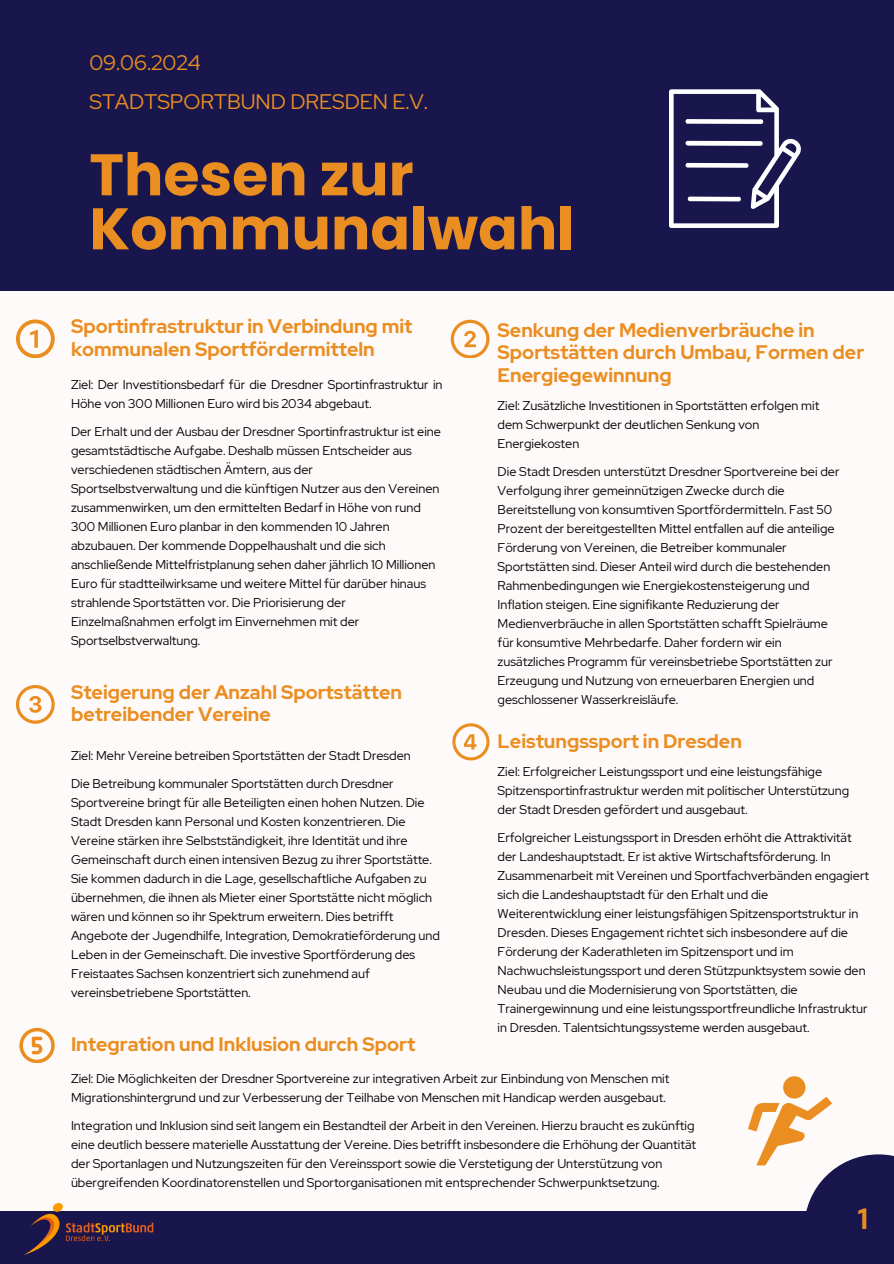
<style>
.page{position:relative;width:894px;height:1264px;background:#fff}
.page>*{position:absolute;margin:0;border:0;box-sizing:border-box;transform-origin:0 0}
.t1{font:700 58.5px/54px "Poppins";color:#ea8e21}
.t2{font:700 29.25px "Red Hat Display";color:#ea8e21}
.t3{font:21px "Red Hat Display";color:#ea8e21}
.t4{font:700 19.5px/22.5px "Red Hat Display";color:#ea8e21}
.t5{font:12.75px/19px "Red Hat Display";color:#000}
</style>
<div class="page">
<div style="left:0;top:0;width:893px;height:1263px;background:#fffafa"></div>
<div style="left:0;top:1211px;width:893px;height:52px;background:#19164d"></div>
<div style="left:0;top:0;width:893px;height:291px;background:#19164d"></div>
<div style="left:804px;top:1154px;width:89px;height:109px;background:#19164d"></div>
<svg style="left:669px;top:89px;width:131px;height:139px"></svg>
<svg style="left:16px;top:319px;width:38px;height:39px"></svg>
<svg style="left:450px;top:320px;width:39px;height:38px"></svg>
<svg style="left:16px;top:685px;width:38px;height:38px"></svg>
<svg style="left:452px;top:723px;width:37px;height:37px"></svg>
<svg style="left:748px;top:1076px;width:83px;height:89px"></svg>
<svg style="left:19px;top:1027px;width:35px;height:35px"></svg>
<img style="left:24px;top:1202px;width:130px;height:53px">
<h3 class="t3" style="left:89px;top:48px;width:113px">09.06.2024</h3>
<h2 class="t3" style="left:89px;top:87px;width:340px">STADTSPORTBUND DRESDEN E.V.</h2>
<h1 class="t1" style="left:89px;top:148px;width:486px">Thesen zur<br>Kommunalwahl</h1>
<p class="t4" style="left:71px;top:315px;width:343px">Sportinfrastruktur in Verbindung mit kommunalen Sportfördermitteln</p>
<h3 class="t5" style="left:71px;top:374px;width:373px">Ziel: Der Investitionsbedarf für die Dresdner Sportinfrastruktur in<br>Höhe von 300 Millionen Euro wird bis 2034 abgebaut.</h3>
<p class="t5" style="left:71px;top:421px;width:371px">Der Erhalt und der Ausbau der Dresdner Sportinfrastruktur ist eine gesamtstädtische Aufgabe. Deshalb müssen Entscheider aus verschiedenen städtischen Ämtern, aus der Sportselbstverwaltung und die künftigen Nutzer aus den Vereinen zusammenwirken, um den ermittelten Bedarf in Höhe von rund 300 Millionen Euro planbar in den kommenden 10 Jahren abzubauen. Der kommende Doppelhaushalt und die sich anschließende Mittelfristplanung sehen daher jährlich 10 Millionen Euro für stadtteilwirksame und weitere Mittel für darüber hinaus strahlende Sportstätten vor. Die Priorisierung der Einzelmaßnahmen erfolgt im Einvernehmen mit der Sportselbstverwaltung.</p>
<p class="t4" style="left:71px;top:680px;width:332px">Steigerung der Anzahl Sportstätten betreibender Vereine</p>
<p class="t5" style="left:71px;top:745px;width:341px">Ziel: Mehr Vereine betreiben Sportstätten der Stadt Dresden</p>
<p class="t5" style="left:71px;top:773px;width:370px">Die Betreibung kommunaler Sportstätten durch Dresdner Sportvereine bringt für alle Beteiligten einen hohen Nutzen. Die Stadt Dresden kann Personal und Kosten konzentrieren. Die Vereine stärken ihre Selbstständigkeit, ihre Identität und ihre Gemeinschaft durch einen intensiven Bezug zu ihrer Sportstätte.<br>Sie kommen dadurch in die Lage, gesellschaftliche Aufgaben zu übernehmen, die ihnen als Mieter einer Sportstätte nicht möglich wären und können so ihr Spektrum erweitern. Dies betrifft Angebote der Jugendhilfe, Integration, Demokratieförderung und Leben in der Gemeinschaft. Die investive Sportförderung des Freistaates Sachsen konzentriert sich zunehmend auf vereinsbetriebene Sportstätten.</p>
<p class="t4" style="left:71px;top:1032px;width:345px">Integration und Inklusion durch Sport</p>
<p class="t4" style="left:497px;top:318px;width:368px">Senkung der Medienverbräuche in<br>Sportstätten durch Umbau, Formen der<br>Energiegewinnung</p>
<h3 class="t5" style="left:497px;top:396px;width:323px">Ziel: Zusätzliche Investitionen in Sportstätten erfolgen mit dem Schwerpunkt der deutlichen Senkung von<br>Energiekosten</h3>
<p class="t5" style="left:497px;top:462px;width:343px">Die Stadt Dresden unterstützt Dresdner Sportvereine bei der Verfolgung ihrer gemeinnützigen Zwecke durch die Bereitstellung von konsumtiven Sportfördermitteln. Fast 50<br>Prozent der bereitgestellten Mittel entfallen auf die anteilige Förderung von Vereinen, die Betreiber kommunaler Sportstätten sind. Dieser Anteil wird durch die bestehenden Rahmenbedingungen wie Energiekostensteigerung und Inflation steigen. Eine signifikante Reduzierung der Medienverbräuche in allen Sportstätten schafft Spielräume für konsumtive Mehrbedarfe. Daher fordern wir ein zusätzliches Programm für vereinsbetriebe Sportstätten zur Erzeugung und Nutzung von erneuerbaren Energien und geschlossener Wasserkreisläufe.</p>
<p class="t4" style="left:497px;top:729px;width:246px">Leistungssport in Dresden</p>
<h3 class="t5" style="left:497px;top:761px;width:353px">Ziel: Erfolgreicher Leistungssport und eine leistungsfähige<br>Spitzensportinfrastruktur werden mit politischer Unterstützung der Stadt Dresden gefördert und ausgebaut.</h3>
<p class="t5" style="left:497px;top:827px;width:373px">Erfolgreicher Leistungssport in Dresden erhöht die Attraktivität der Landeshauptstadt. Er ist aktive Wirtschaftsförderung. In Zusammenarbeit mit Vereinen und Sportfachverbänden engagiert sich die Landeshauptstadt für den Erhalt und die Weiterentwicklung einer leistungsfähigen Spitzensportstruktur in Dresden. Dieses Engagement richtet sich insbesondere auf die Förderung der Kaderathleten im Spitzensport und im Nachwuchsleistungssport und deren Stützpunktsystem sowie den Neubau und die Modernisierung von Sportstätten, die Trainergewinnung und eine leistungssportfreundliche Infrastruktur in Dresden. Talentsichtungssysteme werden ausgebaut.</p>
<h3 class="t5" style="left:71px;top:1069px;width:599px">Ziel: Die Möglichkeiten der Dresdner Sportvereine zur integrativen Arbeit zur Einbindung von Menschen mit<br>Migrationshintergrund und zur Verbesserung der Teilhabe von Menschen mit Handicap werden ausgebaut.</h3>
<p class="t5" style="left:71px;top:1116px;width:626px">Integration und Inklusion sind seit langem ein Bestandteil der Arbeit in den Vereinen. Hierzu braucht es zukünftig eine deutlich bessere materielle Ausstattung der Vereine. Dies betrifft insbesondere die Erhöhung der Quantität der Sportanlagen und Nutzungszeiten für den Vereinssport sowie die Verstetigung der Unterstützung von übergreifenden Koordinatorenstellen und Sportorganisationen mit entsprechender Schwerpunktsetzung.</p>
<p class="t2" style="left:857px;top:1199px;width:12px">1</p>
</div>
